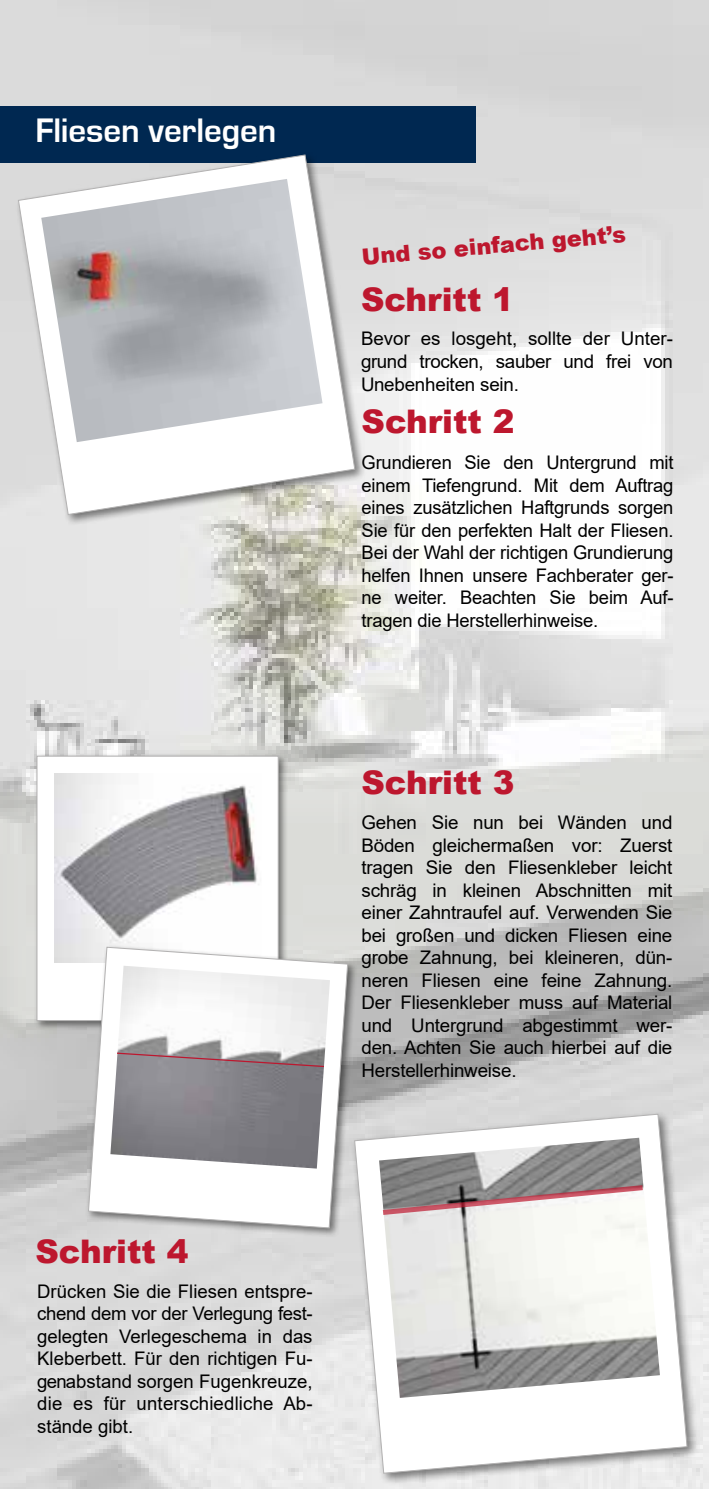
<style>
.page{position:relative;width:709px;height:1489px;background:#fff}
.page>*{position:absolute;margin:0;border:0;box-sizing:border-box;transform-origin:0 0}
.t1{font:700 35px "Eurostile";letter-spacing:-.005em;color:#fff}
.t2{font:900 32.5px "Arial";color:#bd172e}
.t3{font:900 22.5px "Arial";color:#bd172e}
.t4{font:18.75px/22.5px "Arial";letter-spacing:-.01em;color:#000;text-align:justify}
</style>
<div class="page">
<img style="left:0;top:0;width:709px;height:1488px">
<div style="left:34px;top:752px;width:254px;height:278px;background:#000;opacity:.5"></div>
<div style="left:37px;top:755px;width:241px;height:265px;background:#fff;border:1px solid #b3b2b2"></div>
<img style="left:55px;top:773px;width:204px;height:189px">
<div style="left:85px;top:943px;width:273px;height:295px;background:#000;opacity:.5"></div>
<svg style="left:88px;top:946px;width:260px;height:282px"></svg>
<img style="left:110px;top:965px;width:220px;height:203px">
<div style="left:351px;top:1110px;width:348px;height:375px;background:#000;opacity:.5"></div>
<svg style="left:354px;top:1113px;width:334px;height:360px"></svg>
<img style="left:379px;top:1137px;width:281px;height:260px">
<svg style="left:116px;top:1051px;width:209px;height:16px"></svg>
<svg style="left:380px;top:1182px;width:265px;height:35px"></svg>
<div style="left:0;top:106px;width:475px;height:57px;background:#002851"></div>
<div style="left:15px;top:152px;width:351px;height:374px;background:#000;opacity:.5"></div>
<svg style="left:18px;top:154px;width:337px;height:361px"></svg>
<img style="left:41px;top:179px;width:281px;height:263px">
<h1 class="t1" style="left:35px;top:111px;width:242px">Fliesen verlegen</h1>
<p class="t3" style="left:360px;top:240px;width:267px;rotate:-5deg">Und so einfach geht’s</p>
<h2 class="t2" style="left:361px;top:276px;width:154px">Schritt 1</h2>
<p class="t4" style="left:361px;top:327px;width:313px">Bevor es losgeht, sollte der Unter&shy;grund trocken, sauber und frei von Unebenheiten sein.</p>
<h2 class="t2" style="left:361px;top:398px;width:154px">Schritt 2</h2>
<p class="t4" style="left:361px;top:451px;width:313px">Grundieren Sie den Untergrund mit einem Tiefengrund. Mit dem Auftrag eines zusätzlichen Haftgrunds sorgen Sie für den perfekten Halt der Fliesen.<br>Bei der Wahl der richtigen Grundierung helfen Ihnen unsere Fachberater ger&shy;ne weiter. Beachten Sie beim Auf&shy;tragen die Herstellerhinweise.</p>
<h2 class="t2" style="left:361px;top:759px;width:154px">Schritt 3</h2>
<p class="t4" style="left:361px;top:811px;width:312px">Gehen Sie nun bei Wänden und Böden gleichermaßen vor: Zuerst tragen Sie den Fliesenkleber leicht schräg in kleinen Abschnitten mit einer Zahntraufel auf. Verwenden Sie bei großen und dicken Fliesen eine grobe Zahnung, bei kleineren, dün&shy;neren Fliesen eine feine Zahnung.<br>Der Fliesenkleber muss auf Material und Untergrund abgestimmt wer&shy;den. Achten Sie auch hierbei auf die Herstellerhinweise.</p>
<h2 class="t2" style="left:35px;top:1227px;width:154px">Schritt 4</h2>
<p class="t4" style="left:37px;top:1279px;width:277px">Drücken Sie die Fliesen entspre&shy;chend dem vor der Verlegung fest&shy;gelegten Verlegeschema in das Kleberbett. Für den richtigen Fu&shy;genabstand sorgen Fugenkreuze, die es für unterschiedliche Ab&shy;stände gibt.</p>
</div>
